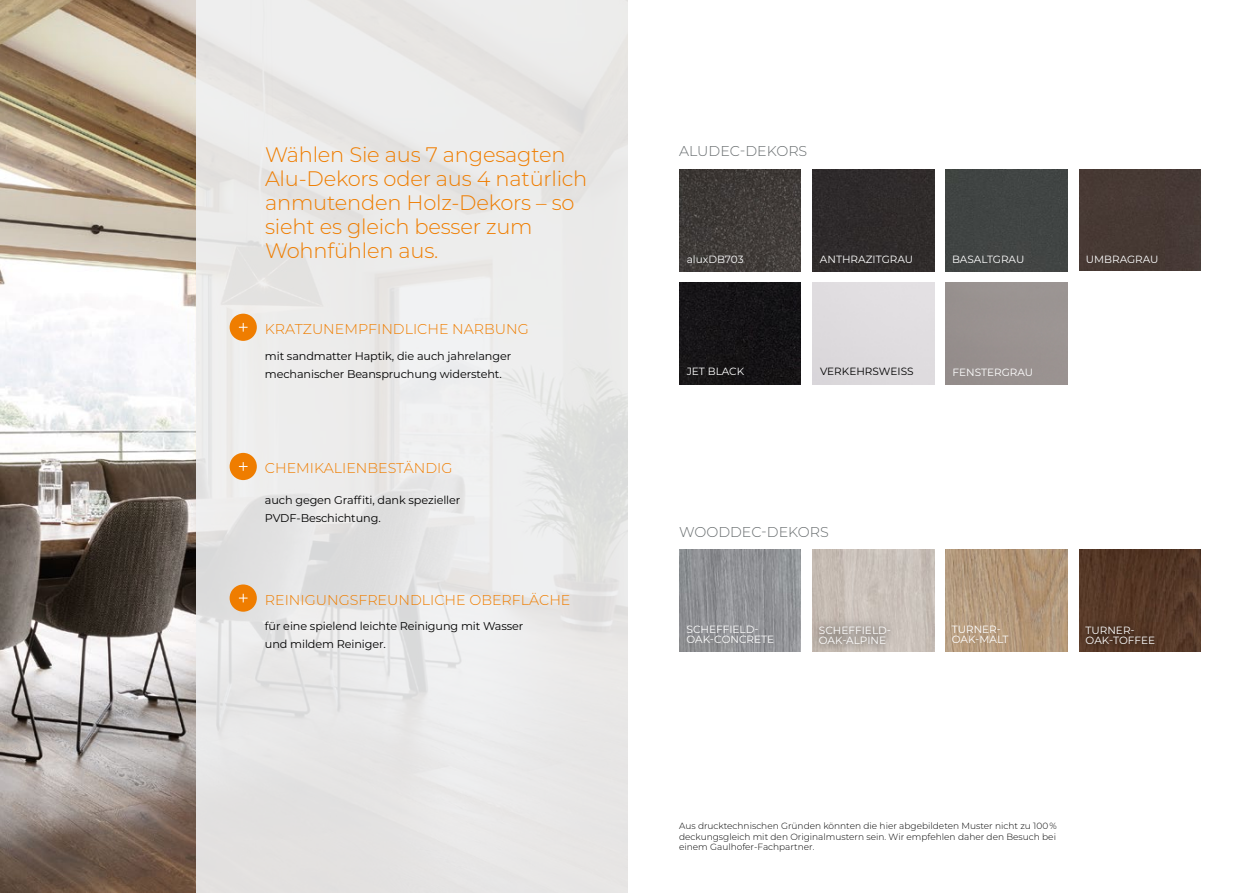
<style>
.page{position:relative;width:1255px;height:893px;background:#fff}
.page>*{position:absolute;margin:0;border:0;box-sizing:border-box;transform-origin:0 0}
.t1{font:300 21px/24px "Montserrat";letter-spacing:-.01em;color:#ef7d00}
.t2{font:300 14.25px "Montserrat";color:#ef7d00}
.t3{font:300 14.25px "Montserrat";color:#676c6e}
.t4{font:11.25px/18px "Montserrat";letter-spacing:-.01em;color:#000}
.t5{font:10.5px/10.2px "Montserrat";color:#fff}
.t6{font:10.5px "Montserrat";color:#000}
.t7{font:300 9px/10.5px "Montserrat";color:#000;text-align:justify}
</style>
<div class="page">
<img style="left:0;top:0;width:196px;height:893px">
<img style="left:679px;top:169px;width:121px;height:102px">
<img style="left:679px;top:282px;width:121px;height:102px">
<div style="left:1079px;top:169px;width:121px;height:102px;background:#463934"></div>
<div style="left:812px;top:169px;width:122px;height:102px;background:#2f2b2b"></div>
<div style="left:945px;top:169px;width:122px;height:102px;background:#404443"></div>
<img style="left:1079px;top:550px;width:121px;height:102px">
<div style="left:1077px;top:617px;width:86px;height:36px;background:#000;opacity:.75"></div>
<img style="left:679px;top:550px;width:121px;height:102px">
<img style="left:945px;top:550px;width:122px;height:102px">
<img style="left:812px;top:550px;width:122px;height:102px">
<div style="left:810px;top:617px;width:88px;height:36px;background:#000;opacity:.75"></div>
<div style="left:196px;top:0;width:431px;height:893px;background:#eaeae9"></div>
<div style="left:229px;top:314px;width:28px;height:27px;background:#ef7d00;border-radius:50%"></div>
<svg style="left:239px;top:323px;width:8px;height:9px"></svg>
<div style="left:229px;top:453px;width:28px;height:27px;background:#ef7d00;border-radius:50%"></div>
<svg style="left:239px;top:462px;width:8px;height:9px"></svg>
<div style="left:229px;top:584px;width:28px;height:28px;background:#ef7d00;border-radius:50%"></div>
<svg style="left:239px;top:594px;width:8px;height:8px"></svg>
<svg style="left:0;top:0;width:103px;height:721px"></svg>
<h1 class="t1" style="left:265px;top:142px;width:324px">Wählen Sie aus 7 angesagten<br>Alu-Dekors oder aus 4 natürlich anmutenden Holz-Dekors – so sieht es gleich besser zum<br>Wohnfühlen aus.</h1>
<p class="t2" style="left:265px;top:319px;width:265px">KRATZUNEMPFINDLICHE NARBUNG</p>
<p class="t4" style="left:265px;top:347px;width:248px">mit sandmatter Haptik, die auch jahrelanger mechanischer Beanspruchung widersteht.</p>
<p class="t2" style="left:265px;top:458px;width:189px">CHEMIKALIENBESTÄNDIG</p>
<p class="t4" style="left:265px;top:491px;width:197px">auch gegen Graffiti, dank spezieller<br>PVDF-Beschichtung.</p>
<p class="t2" style="left:265px;top:590px;width:307px">REINIGUNGSFREUNDLICHE OBERFLÄCHE</p>
<p class="t4" style="left:265px;top:617px;width:260px">für eine spielend leichte Reinigung mit Wasser und mildem Reiniger.</p>
<p class="t3" style="left:679px;top:141px;width:130px">ALUDEC-DEKORS</p>
<p class="t5" style="left:686px;top:253px;width:59px">aluxDB703</p>
<p class="t5" style="left:820px;top:254px;width:95px">ANTHRAZITGRAU</p>
<p class="t5" style="left:952px;top:254px;width:74px">BASALTGRAU</p>
<p class="t5" style="left:686px;top:366px;width:59px">JET BLACK</p>
<p class="t6" style="left:820px;top:364px;width:95px">VERKEHRSWEISS</p>
<p class="t5" style="left:952px;top:366px;width:82px">FENSTERGRAU</p>
<p class="t5" style="left:1085px;top:253px;width:74px">UMBRAGRAU</p>
<p class="t3" style="left:679px;top:522px;width:151px">WOODDEC-DEKORS</p>
<p class="t5" style="left:686px;top:624px;width:89px">SCHEFFIELD-<br>OAK-CONCRETE</p>
<p class="t5" style="left:951px;top:624px;width:58px">TURNER-<br>OAK-MALT</p>
<p class="t5" style="left:819px;top:625px;width:74px">SCHEFFIELD-<br>OAK-ALPINE</p>
<p class="t5" style="left:1085px;top:625px;width:71px">TURNER-<br>OAK-TOFFEE</p>
<p class="t7" style="left:679px;top:821px;width:379px">Aus drucktechnischen Gründen könnten die hier abgebildeten Muster nicht zu 100 % deckungsgleich mit den Originalmustern sein. Wir empfehlen daher den Besuch bei einem Gaulhofer-Fachpartner.</p>
</div>
